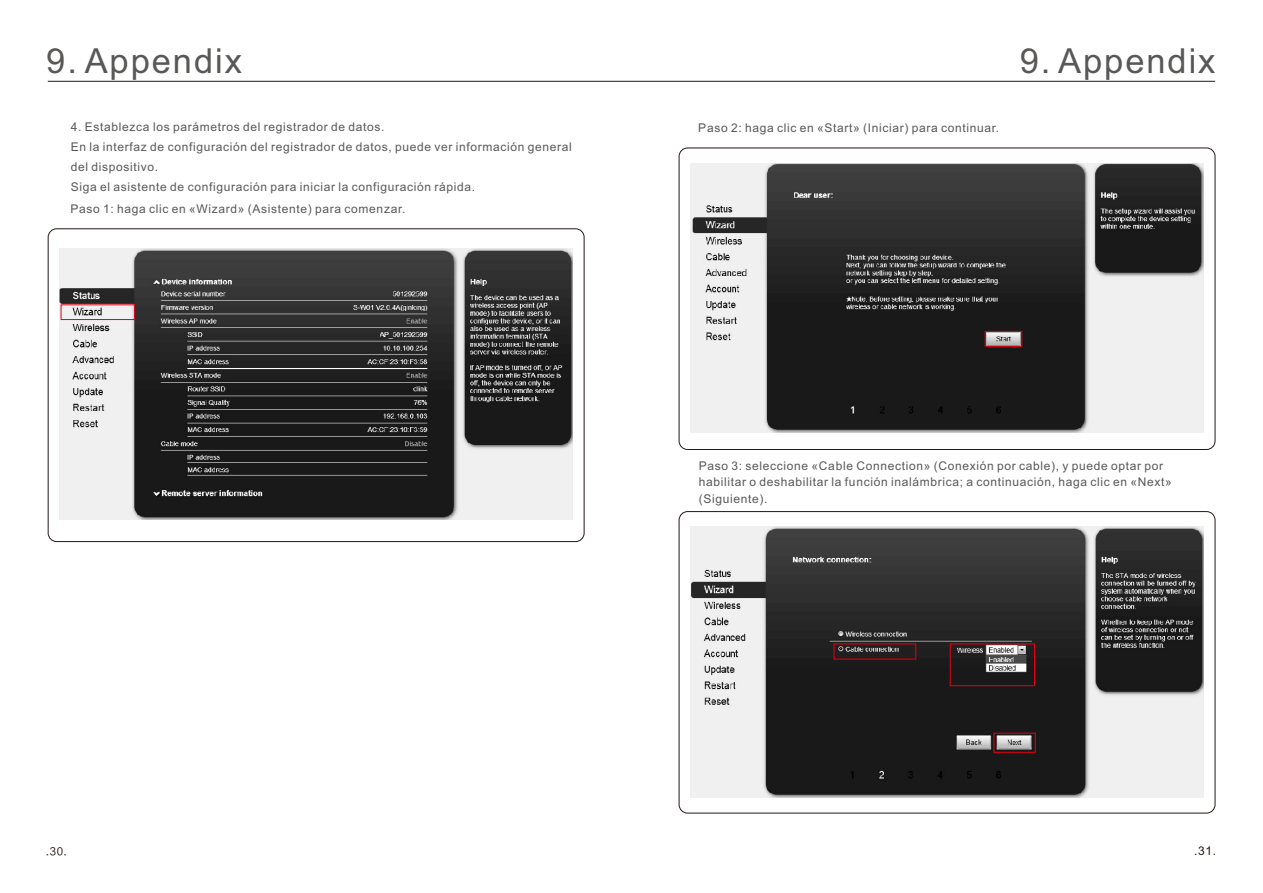
<style>
.page{position:relative;width:1263px;height:893px;background:#fff}
.page>*{position:absolute;margin:0;border:0;box-sizing:border-box;transform-origin:0 0}
.t1{font:34.5px "Arial";letter-spacing:.055em;color:#595857}
.t2{font:12px/20.1px "Arial";letter-spacing:.055em;color:#595857}
.t3{font:12px "Arial";color:#231916}
.t4{font:10.5px "FZLTHJW GB1 0";color:#231916}
</style>
<div class="page">
<hr style="left:48px;top:81px;width:1167px;height:1px;background:#231916">
<img style="left:60px;top:248px;width:512px;height:271px">
<div style="left:61px;top:304px;width:74px;height:16px;border:1px solid #e60013"></div>
<img style="left:691px;top:527px;width:512px;height:271px">
<div style="left:993px;top:733px;width:43px;height:20px;border:1px solid #e60013"></div>
<div style="left:950px;top:643px;width:85px;height:43px;border:1px solid #e60013"></div>
<img style="left:691px;top:164px;width:512px;height:268px">
<div style="left:985px;top:331px;width:37px;height:16px;border:1px solid #e60013"></div>
<div style="left:679px;top:148px;width:536px;height:302px;border:1px solid #231916;border-radius:9px"></div>
<div style="left:679px;top:511px;width:536px;height:302px;border:1px solid #231916;border-radius:9px"></div>
<h1 class="t1" style="left:46px;top:48px;width:197px">9. Appendix</h1>
<h1 class="t1" style="left:1020px;top:48px;width:197px">9. Appendix</h1>
<p class="t2" style="left:71px;top:118px;width:502px">4. Establezca los parámetros del registrador de datos.<br>En la interfaz de configuración del registrador de datos, puede ver información general del dispositivo.<br>Siga el asistente de configuración para iniciar la configuración rápida.</p>
<p class="t2" style="left:70px;top:200px;width:336px">Paso 1: haga clic en «Wizard» (Asistente) para comenzar.</p>
<p class="t2" style="left:698px;top:119px;width:302px">Paso 2: haga clic en «Start» (Iniciar) para continuar.</p>
<p class="t2" style="left:699px;top:459px;width:474px;line-height:16px">Paso 3: seleccione «Cable Connection» (Conexión por cable), y puede optar por habilitar o deshabilitar la función inalámbrica; a continuación, haga clic en «Next» (Siguiente).</p>
<p class="t4" style="left:46px;top:845px;width:23px">.30.</p>
<p class="t3" style="left:1194px;top:846px;width:24px">.31.</p>
</div>
